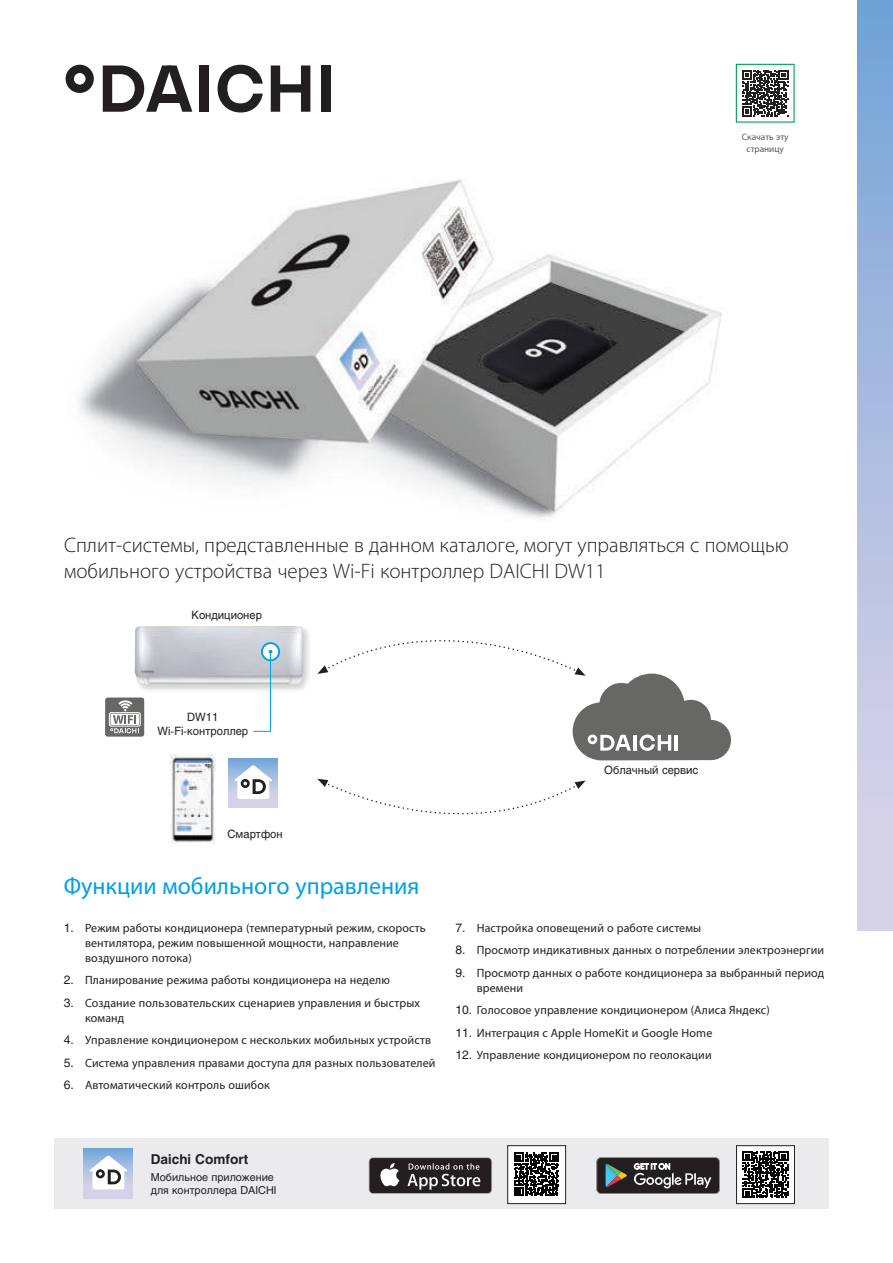
<style>
.page{position:relative;width:893px;height:1263px;background:#fff}
.page>*{position:absolute;margin:0;border:0;box-sizing:border-box;transform-origin:0 0}
.t1{font:24px "Myriad Pro";color:#00a1e3}
.t2{font:300 21px/25.2px "Myriad Pro";color:#231f20}
.t3{font:700 13.5px "Helios";color:#231f20}
.t4{font:12px/15px "Myriad Pro";letter-spacing:.01em;color:#231f20}
.t5{font:11.4px/13.6px "Helios";color:#231f20;text-align:center}
.t6{font:10.8px/12.9px "Helios";color:#231f20}
.t7{font:9.3px/11.1px "Myriad Pro";color:#57585a;text-align:center}
.s1{font-family:"Helios"}
</style>
<div class="page">
<img style="left:65px;top:63px;width:730px;height:455px">
<div style="left:133px;top:624px;width:178px;height:69px;background:#231f20;opacity:.2"></div>
<img style="left:135px;top:626px;width:17px;height:56px">
<div style="left:54px;top:1138px;width:775px;height:71px;background:#e6e7e9"></div>
<div style="left:858px;top:0;width:35px;height:930px;background:linear-gradient(to bottom,#75a3d7,#e3d7ea)"></div>
<svg style="left:596px;top:1157px;width:124px;height:37px;background:#484847"></svg>
<svg style="left:369px;top:1157px;width:123px;height:37px"></svg>
<div style="left:369px;top:1158px;width:122px;height:35px;background:#231f20;border-radius:4px"></div>
<svg style="left:380px;top:1163px;width:19px;height:23px"></svg>
<svg style="left:407px;top:1163px;width:73px;height:26px"></svg>
<img style="left:171px;top:755px;width:45px;height:88px">
<svg style="left:262px;top:643px;width:17px;height:17px"></svg>
<div style="left:261px;top:642px;width:19px;height:19px;border:2px solid #00a1e3;border-radius:50%"></div>
<svg style="left:252px;top:650px;width:20px;height:82px"></svg>
<div style="left:200px;top:65px;width:9px;height:47px;background:#231f20"></div>
<svg style="left:218px;top:65px;width:45px;height:48px"></svg>
<div style="left:321px;top:65px;width:9px;height:47px;background:#231f20"></div>
<svg style="left:271px;top:65px;width:39px;height:47px"></svg>
<svg style="left:66px;top:65px;width:28px;height:28px"></svg>
<svg style="left:103px;top:65px;width:89px;height:47px"></svg>
<svg style="left:83px;top:1148px;width:49px;height:50px"></svg>
<svg style="left:90px;top:1155px;width:37px;height:34px"></svg>
<svg style="left:228px;top:758px;width:49px;height:50px"></svg>
<svg style="left:234px;top:765px;width:38px;height:34px"></svg>
<svg style="left:317px;top:640px;width:414px;height:120px"></svg>
<svg style="left:317px;top:779px;width:269px;height:36px"></svg>
<div style="left:105px;top:697px;width:39px;height:40px;background:#676766;border-radius:3px"></div>
<div style="left:109px;top:712px;width:32px;height:14px;border:1px solid #fff;border-radius:2px"></div>
<svg style="left:110px;top:700px;width:29px;height:33px"></svg>
<div style="left:508px;top:1146px;width:58px;height:57px;background:#fff"></div>
<div style="left:507px;top:1145px;width:59px;height:59px;border:1px solid #231f20"></div>
<svg style="left:514px;top:1153px;width:45px;height:43px"></svg>
<div style="left:736px;top:1146px;width:58px;height:57px;background:#fff"></div>
<div style="left:736px;top:1145px;width:59px;height:59px;border:1px solid #231f20"></div>
<svg style="left:743px;top:1151px;width:45px;height:47px"></svg>
<svg style="left:742px;top:70px;width:46px;height:46px"></svg>
<div style="left:736px;top:64px;width:59px;height:59px;border:1px solid #00a54f"></div>
<p class="t7" style="left:742px;top:132px;width:48px">Скачать эту страницу</p>
<h2 class="t2" style="left:64px;top:533px;width:726px">Сплит-системы, представленные в данном каталоге, могут управляться с помощью мобильного устройства через Wi-Fi контроллер DAICHI DW11</h2>
<p class="t5" style="left:191px;top:608px;width:72px">Кондиционер</p>
<p class="t5" style="left:158px;top:710px;width:92px">DW11<br>Wi-Fi-контроллер</p>
<p class="t5" style="left:604px;top:763px;width:96px">Облачный сервис</p>
<p class="t5" style="left:227px;top:827px;width:57px">Смартфон</p>
<h1 class="t1" style="left:64px;top:871px;width:357px">Функции мобильного управления</h1>
<p class="t4" style="left:85px;top:920px;width:342px;text-indent:-21px"><span class="s1">1.</span> Режим работы кондиционера (температурный режим, скорость вентилятора, режим повышенной мощности, направление воздушного потока)</p>
<p class="t4" style="left:64px;top:972px;width:328px"><span class="s1">2.</span> Планирование режима работы кондиционера на неделю</p>
<p class="t4" style="left:85px;top:995px;width:336px;text-indent:-21px"><span class="s1">3.</span> Создание пользовательских сценариев управления и быстрых команд</p>
<p class="t4" style="left:64px;top:1032px;width:369px"><span class="s1">4.</span> Управление кондиционером с нескольких мобильных устройств</p>
<p class="t4" style="left:64px;top:1055px;width:373px"><span class="s1">5.</span> Система управления правами доступа для разных пользователей</p>
<p class="t4" style="left:64px;top:1077px;width:208px"><span class="s1">6.</span> Автоматический контроль ошибок</p>
<p class="t4" style="left:455px;top:920px;width:247px"><span class="s1">7.</span> Настройка оповещений о работе системы</p>
<p class="t4" style="left:455px;top:942px;width:370px"><span class="s1">8.</span> Просмотр индикативных данных о потреблении электроэнергии</p>
<p class="t4" style="left:477px;top:965px;width:349px;text-indent:-21px"><span class="s1">9.</span> Просмотр данных о работе кондиционера за выбранный период времени</p>
<p class="t4" style="left:455px;top:1002px;width:316px"><span class="s1">10.</span> Голосовое управление кондиционером (Алиса Яндекс)</p>
<p class="t4" style="left:455px;top:1025px;width:258px"><span class="s1">11.</span> Интеграция с Apple HomeKit и Google Home</p>
<p class="t4" style="left:455px;top:1047px;width:258px"><span class="s1">12.</span> Управление кондиционером по геолокации</p>
<p class="t3" style="left:151px;top:1151px;width:99px">Daichi Comfort</p>
<p class="t6" style="left:151px;top:1170px;width:127px">Мобильное приложение для кoнтpoллepa DAICHI</p>
</div>
